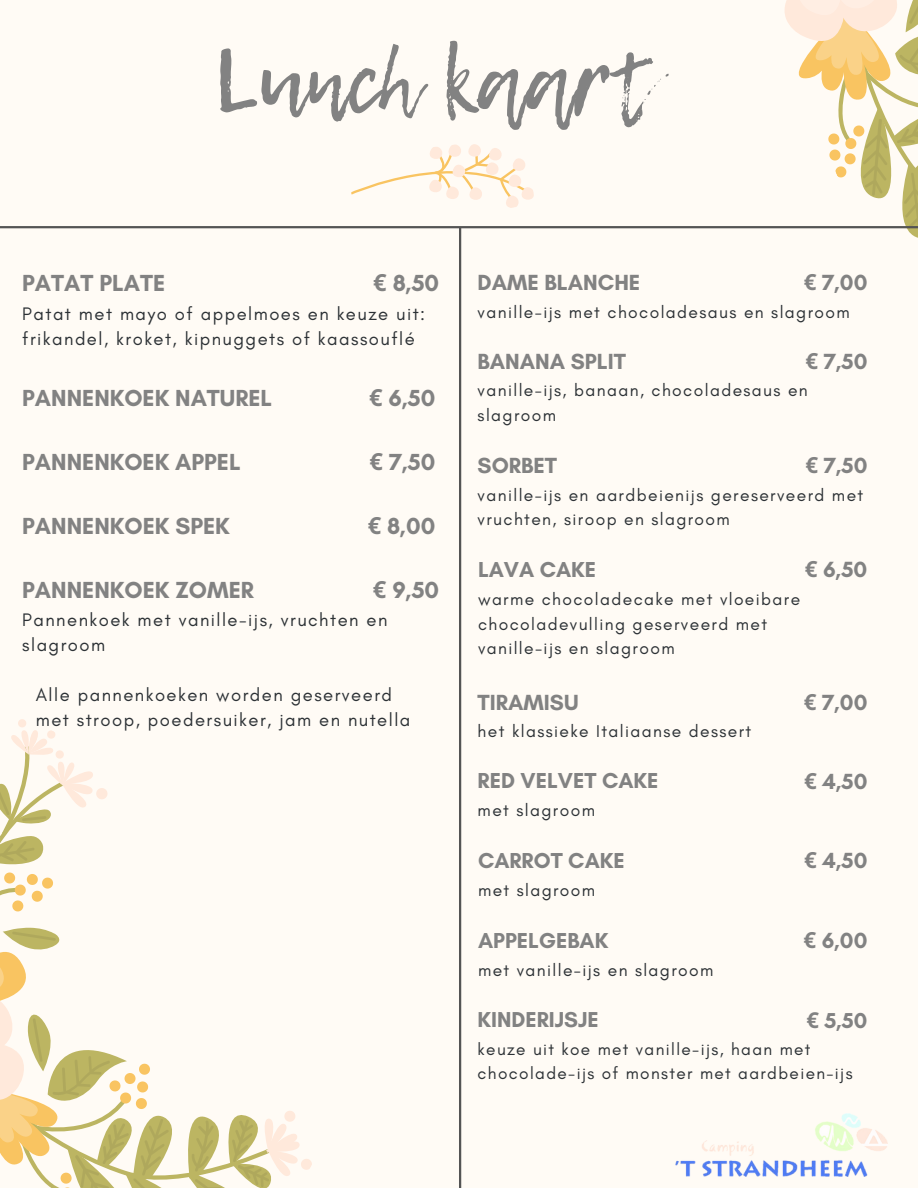
<style>
.page{position:relative;width:918px;height:1188px;background:#fffbf5}
.page>*{position:absolute;margin:0;border:0;box-sizing:border-box;transform-origin:0 0}
.t1{font:87.15px "Lemon Tuesday";color:#828282}
.t2{font:700 23.7px "Glacial Indifference";color:#828282}
.t3{font:700 22.35px "Glacial Indifference";color:#828282}
.t4{font:700 22.05px "Glacial Indifference";color:#828282}
.t5{font:18.45px/24.8px "Glacial Indifference";letter-spacing:.08em;color:#2c3135}
.t6{font:17.4px/24.3px "Glacial Indifference";letter-spacing:.08em;color:#2c3135}
.t7{font:17.25px/24px "Glacial Indifference";letter-spacing:.08em;color:#2c3135}
.s1{font-family:"Noto Sans"}
</style>
<div class="page">
<svg style="left:744px;top:0;width:174px;height:238px"></svg>
<svg style="left:0;top:719px;width:312px;height:469px"></svg>
<hr style="left:459px;top:227px;width:2px;height:961px;background:#545454">
<hr style="left:0;top:226px;width:918px;height:2px;background:#545454">
<svg style="left:351px;top:144px;width:183px;height:64px"></svg>
<img style="left:675px;top:1114px;width:213px;height:63px">
<p class="t1" style="left:214px;top:17px;width:444px">Lunch kaart</p>
<h3 class="t2" style="left:22px;top:269px;width:145px">PATAT PLATE</h3>
<h3 class="t2" style="left:373px;top:269px;width:67px"><span class="s1">€</span> 8,50</h3>
<h3 class="t5" style="left:22px;top:301px;width:404px">Patat met mayo of appelmoes en keuze uit:</h3>
<h2 class="t5" style="left:22px;top:326px;width:394px">frikandel, kroket, kipnuggets of kaassouflé</h2>
<h4 class="t2" style="left:22px;top:383px;width:251px">PANNENKOEK NATUREL</h4>
<h3 class="t2" style="left:369px;top:383px;width:68px"><span class="s1">€</span> 6,50</h3>
<h3 class="t2" style="left:22px;top:447px;width:220px">PANNENKOEK APPEL</h3>
<h3 class="t2" style="left:370px;top:447px;width:67px"><span class="s1">€</span> 7,50</h3>
<h3 class="t2" style="left:22px;top:511px;width:209px">PANNENKOEK SPEK</h3>
<h4 class="t2" style="left:368px;top:511px;width:69px"><span class="s1">€</span> 8,00</h4>
<h3 class="t2" style="left:22px;top:575px;width:233px">PANNENKOEK ZOMER</h3>
<h3 class="t2" style="left:373px;top:575px;width:68px"><span class="s1">€</span> 9,50</h3>
<p class="t5" style="left:22px;top:607px;width:367px">Pannenkoek met vanille-ijs, vruchten en slagroom</p>
<h3 class="t5" style="left:36px;top:683px;width:358px">Alle pannenkoeken worden geserveerd</h3>
<h3 class="t5" style="left:36px;top:707px;width:376px">met stroop, poedersuiker, jam en nutella</h3>
<h1 class="t3" style="left:478px;top:269px;width:164px">DAME BLANCHE</h1>
<p class="t3" style="left:804px;top:269px;width:65px"><span class="s1">€</span> 7,00</p>
<h3 class="t6" style="left:478px;top:300px;width:374px">vanille-ijs met chocoladesaus en slagroom</h3>
<h3 class="t3" style="left:478px;top:347px;width:150px">BANANA SPLIT</h3>
<p class="t3" style="left:805px;top:348px;width:64px"><span class="s1">€</span> 7,50</p>
<p class="t6" style="left:478px;top:378px;width:332px">vanille-ijs, banaan, chocoladesaus en slagroom</p>
<h3 class="t3" style="left:478px;top:452px;width:81px">SORBET</h3>
<h2 class="t3" style="left:805px;top:452px;width:64px"><span class="s1">€</span> 7,50</h2>
<h4 class="t6" style="left:478px;top:483px;width:387px">vanille-ijs en aardbeienijs gereserveerd met vruchten, siroop en slagroom</h4>
<p class="t4" style="left:478px;top:556px;width:120px">LAVA CAKE</p>
<p class="t3" style="left:805px;top:556px;width:64px"><span class="s1">€</span> 6,50</p>
<h3 class="t6" style="left:478px;top:587px;width:324px">warme chocoladecake met vloeibare chocoladevulling geserveerd met vanille-ijs en slagroom</h3>
<h2 class="t3" style="left:478px;top:688px;width:102px">TIRAMISU</h2>
<h4 class="t3" style="left:804px;top:689px;width:65px"><span class="s1">€</span> 7,00</h4>
<h3 class="t6" style="left:478px;top:719px;width:275px">het klassieke Italiaanse dessert</h3>
<h3 class="t4" style="left:478px;top:767px;width:182px">RED VELVET CAKE</h3>
<h2 class="t3" style="left:804px;top:767px;width:65px"><span class="s1">€</span> 4,50</h2>
<h4 class="t6" style="left:478px;top:798px;width:119px">met slagroom</h4>
<h3 class="t4" style="left:478px;top:847px;width:148px">CARROT CAKE</h3>
<h2 class="t3" style="left:804px;top:847px;width:65px"><span class="s1">€</span> 4,50</h2>
<h4 class="t6" style="left:478px;top:878px;width:119px">met slagroom</h4>
<h2 class="t4" style="left:478px;top:927px;width:132px">APPELGEBAK</h2>
<h4 class="t3" style="left:803px;top:927px;width:65px"><span class="s1">€</span> 6,00</h4>
<p class="t6" style="left:478px;top:957px;width:237px">met vanille-ijs en slagroom</p>
<h3 class="t4" style="left:478px;top:1006px;width:123px">KINDERIJSJE</h3>
<h2 class="t4" style="left:806px;top:1007px;width:63px"><span class="s1">€</span> 5,50</h2>
<h4 class="t7" style="left:478px;top:1037px;width:376px">keuze uit koe met vanille-ijs, haan met chocolade-ijs of monster met aardbeien-ijs</h4>
</div>
